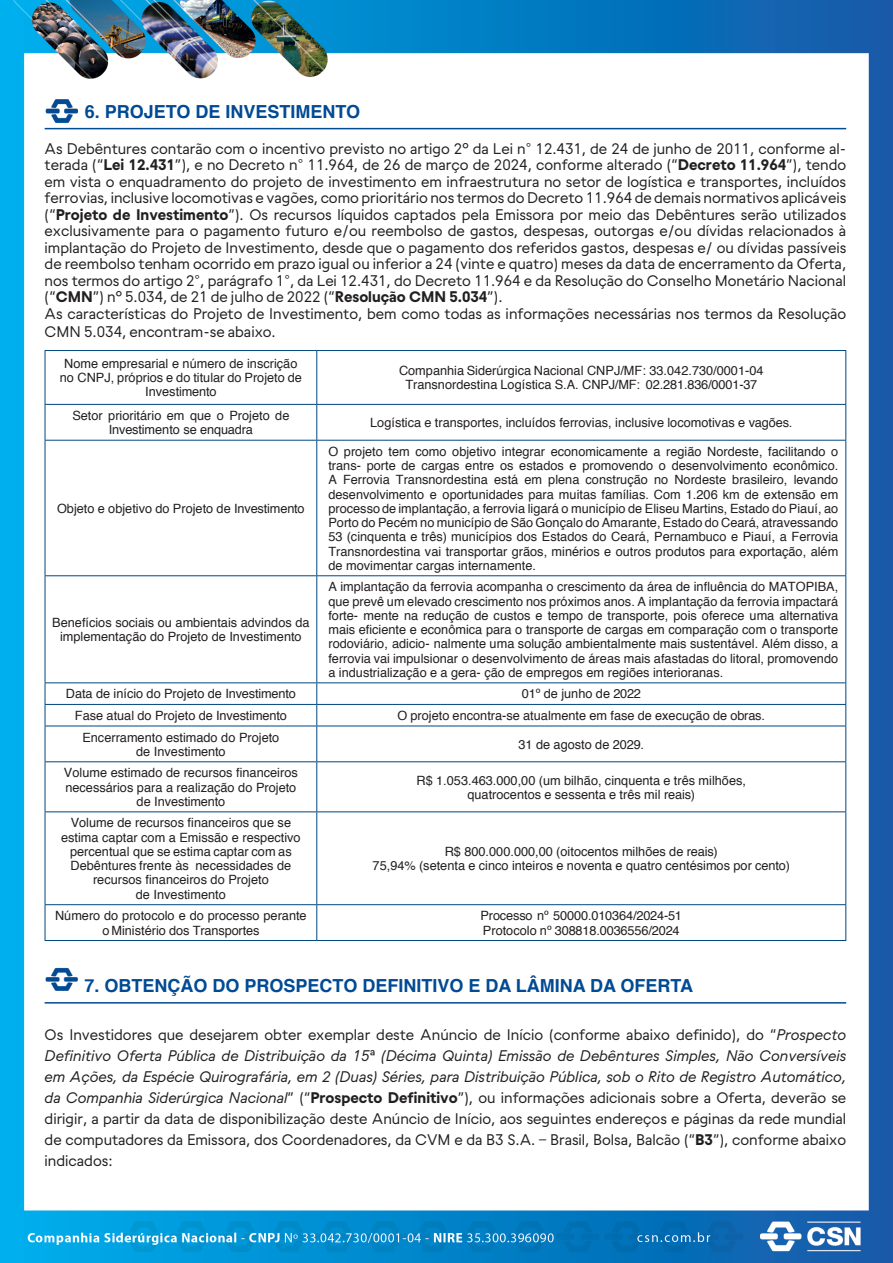
<style>
.page{position:relative;width:893px;height:1263px;background:#fff}
.page>*{position:absolute;margin:0;border:0;box-sizing:border-box;transform-origin:0 0}
.TITULO_ITENS{font:700 18px "Helvetica";color:#014a94}
.t1{font:15px/16.5px "IRB Text";color:#221f1f;text-align:justify}
.Table_Paragraph{font:12.75px/14.2px "Helvetica";color:#231f20;text-align:center}
.s1{font-weight:700}
.s2{font-style:italic}
</style>
<div class="page">
<img style="left:0;top:0;width:893px;height:1263px">
<hr style="left:45px;top:128px;width:801px;height:1px;background:#014a94">
<hr style="left:45px;top:1002px;width:801px;height:1px;background:#014a94">
<img style="left:45px;top:97px;width:35px;height:27px">
<hr style="left:45px;top:350px;width:272px;height:1px;background:#00467e">
<hr style="left:45px;top:351px;width:1px;height:53px;background:#00467e">
<hr style="left:317px;top:350px;width:529px;height:1px;background:#00467e">
<hr style="left:316px;top:351px;width:1px;height:53px;background:#00467e">
<hr style="left:845px;top:351px;width:1px;height:53px;background:#00467e">
<hr style="left:45px;top:404px;width:272px;height:1px;background:#00467e">
<hr style="left:45px;top:405px;width:1px;height:35px;background:#00467e">
<hr style="left:317px;top:404px;width:529px;height:1px;background:#00467e">
<hr style="left:316px;top:405px;width:1px;height:35px;background:#00467e">
<hr style="left:845px;top:405px;width:1px;height:35px;background:#00467e">
<hr style="left:45px;top:440px;width:272px;height:1px;background:#00467e">
<hr style="left:45px;top:441px;width:1px;height:134px;background:#00467e">
<hr style="left:317px;top:440px;width:529px;height:1px;background:#00467e">
<hr style="left:316px;top:441px;width:1px;height:134px;background:#00467e">
<hr style="left:845px;top:441px;width:1px;height:134px;background:#00467e">
<hr style="left:45px;top:575px;width:272px;height:1px;background:#00467e">
<hr style="left:45px;top:576px;width:1px;height:106px;background:#00467e">
<hr style="left:317px;top:575px;width:529px;height:1px;background:#00467e">
<hr style="left:316px;top:576px;width:1px;height:106px;background:#00467e">
<hr style="left:845px;top:576px;width:1px;height:106px;background:#00467e">
<hr style="left:45px;top:682px;width:272px;height:1px;background:#00467e">
<hr style="left:317px;top:682px;width:529px;height:1px;background:#00467e">
<hr style="left:45px;top:704px;width:272px;height:1px;background:#00467e">
<svg style="left:45px;top:683px;width:1px;height:43px"></svg>
<hr style="left:317px;top:704px;width:529px;height:1px;background:#00467e">
<svg style="left:316px;top:683px;width:1px;height:43px"></svg>
<svg style="left:845px;top:683px;width:1px;height:43px"></svg>
<hr style="left:45px;top:726px;width:272px;height:1px;background:#00467e">
<hr style="left:45px;top:726px;width:1px;height:35px;background:#00467e">
<hr style="left:317px;top:726px;width:529px;height:1px;background:#00467e">
<hr style="left:316px;top:726px;width:1px;height:35px;background:#00467e">
<hr style="left:845px;top:726px;width:1px;height:35px;background:#00467e">
<hr style="left:45px;top:761px;width:272px;height:1px;background:#00467e">
<hr style="left:45px;top:762px;width:1px;height:49px;background:#00467e">
<hr style="left:317px;top:761px;width:529px;height:1px;background:#00467e">
<hr style="left:316px;top:762px;width:1px;height:49px;background:#00467e">
<hr style="left:845px;top:762px;width:1px;height:49px;background:#00467e">
<hr style="left:45px;top:811px;width:272px;height:1px;background:#00467e">
<hr style="left:45px;top:812px;width:1px;height:92px;background:#00467e">
<hr style="left:317px;top:811px;width:529px;height:1px;background:#00467e">
<hr style="left:316px;top:812px;width:1px;height:92px;background:#00467e">
<hr style="left:845px;top:812px;width:1px;height:92px;background:#00467e">
<hr style="left:45px;top:904px;width:272px;height:1px;background:#00467e">
<hr style="left:45px;top:905px;width:1px;height:35px;background:#00467e">
<hr style="left:317px;top:904px;width:529px;height:1px;background:#00467e">
<hr style="left:316px;top:905px;width:1px;height:35px;background:#00467e">
<hr style="left:845px;top:905px;width:1px;height:35px;background:#00467e">
<hr style="left:45px;top:940px;width:272px;height:1px;background:#00467e">
<hr style="left:317px;top:940px;width:529px;height:1px;background:#00467e">
<img style="left:45px;top:965px;width:35px;height:27px">
<p class="TITULO_ITENS" style="left:85px;top:97px;width:277px">6. PROJETO DE INVESTIMENTO</p>
<p class="t1" style="left:45px;top:140px;width:803px">As Debêntures contarão com o incentivo previsto no artigo 2º da Lei n° 12.431, de 24 de junho de 2011, conforme al&shy;terada (“<span class="s1">Lei 12.431</span>”), e no Decreto n° 11.964, de 26 de março de 2024, conforme alterado (“<span class="s1">Decreto 11.964</span>”), tendo em vista o enquadramento do projeto de investimento em infraestrutura no setor de logística e transportes, incluídos ferrovias, inclusive locomotivas e vagões, como prioritário nos termos do Decreto 11.964 de demais normativos aplicáveis (“<span class="s1">Projeto de Investimento</span>”). Os recursos líquidos captados pela Emissora por meio das Debêntures serão utilizados exclusivamente para o pagamento futuro e/ou reembolso de gastos, despesas, outorgas e/ou dívidas relacionados à implantação do Projeto de Investimento, desde que o pagamento dos referidos gastos, despesas e/ ou dívidas passíveis de reembolso tenham ocorrido em prazo igual ou inferior a 24 (vinte e quatro) meses da data de encerramento da Oferta, nos termos do artigo 2°, parágrafo 1°, da Lei 12.431, do Decreto 11.964 e da Resolução do Conselho Monetário Nacional (“<span class="s1">CMN</span>”) nº 5.034, de 21 de julho de 2022 (“<span class="s1">Resolução CMN 5.034</span>”).</p>
<p class="t1" style="left:45px;top:304px;width:803px;line-height:18px">As características do Projeto de Investimento, bem como todas as informações necessárias nos termos da Resolução<br>CMN 5.034, encontram-se abaixo.</p>
<p class="Table_Paragraph" style="left:60px;top:357px;width:244px">Nome empresarial e número de inscrição no CNPJ, próprios e do titular do Projeto de<br>Investimento</p>
<p class="Table_Paragraph" style="left:399px;top:364px;width:366px">Companhia Siderúrgica Nacional CNPJ/MF: 33.042.730/0001-04</p>
<p class="Table_Paragraph" style="left:405px;top:378px;width:353px">Transnordestina Logística S.A. CNPJ/MF: 02.281.836/0001-37</p>
<p class="Table_Paragraph" style="left:72px;top:409px;width:219px">Setor prioritário em que o Projeto de<br>Investimento se enquadra</p>
<p class="Table_Paragraph" style="left:370px;top:416px;width:424px">Logística e transportes, incluídos ferrovias, inclusive locomotivas e vagões.</p>
<p class="Table_Paragraph" style="left:57px;top:502px;width:249px">Objeto e objetivo do Projeto de Investimento</p>
<p class="Table_Paragraph" style="left:52px;top:616px;width:259px">Benefícios sociais ou ambientais advindos da implementação do Projeto de Investimento</p>
<p class="Table_Paragraph" style="left:328px;top:445px;width:511px;text-align:justify">O projeto tem como objetivo integrar economicamente a região Nordeste, facilitando o trans- porte de cargas entre os estados e promovendo o desenvolvimento econômico.<br>A Ferrovia Transnordestina está em plena construção no Nordeste brasileiro, levando desenvolvimento e oportunidades para muitas famílias. Com 1.206 km de extensão em processo de implantação, a ferrovia ligará o município de Eliseu Martins, Estado do Piauí, ao Porto do Pecém no município de São Gonçalo do Amarante, Estado do Ceará, atravessando 53 (cinquenta e três) municípios dos Estados do Ceará, Pernambuco e Piauí, a Ferrovia Transnordestina vai transportar grãos, minérios e outros produtos para exportação, além de movimentar cargas internamente.</p>
<p class="Table_Paragraph" style="left:328px;top:580px;width:511px;text-align:justify">A implantação da ferrovia acompanha o crescimento da área de influência do MATOPIBA, que prevê um elevado crescimento nos próximos anos. A implantação da ferrovia impactará forte- mente na redução de custos e tempo de transporte, pois oferece uma alternativa mais eficiente e econômica para o transporte de cargas em comparação com o transporte rodoviário, adicio- nalmente uma solução ambientalmente mais sustentável. Além disso, a ferrovia vai impulsionar o desenvolvimento de áreas mais afastadas do litoral, promovendo a industrialização e a gera- ção de empregos em regiões interioranas.</p>
<p class="Table_Paragraph" style="left:66px;top:687px;width:232px">Data de início do Projeto de Investimento</p>
<p class="Table_Paragraph" style="left:522px;top:687px;width:121px">01º de junho de 2022</p>
<p class="Table_Paragraph" style="left:75px;top:709px;width:213px">Fase atual do Projeto de Investimento</p>
<p class="Table_Paragraph" style="left:398px;top:709px;width:369px">O projeto encontra-se atualmente em fase de execução de obras.</p>
<p class="Table_Paragraph" style="left:82px;top:730px;width:199px">Encerramento estimado do Projeto de Investimento</p>
<p class="Table_Paragraph" style="left:518px;top:737px;width:127px">31 de agosto de 2029.</p>
<p class="Table_Paragraph" style="left:64px;top:766px;width:235px">Volume estimado de recursos financeiros necessários para a realização do Projeto de Investimento</p>
<p class="Table_Paragraph" style="left:417px;top:773px;width:331px">R$ 1.053.463.000,00 (um bilhão, cinquenta e três milhões, quatrocentos e sessenta e três mil reais)</p>
<p class="Table_Paragraph" style="left:61px;top:816px;width:241px">Volume de recursos financeiros que se estima captar com a Emissão e respectivo percentual que se estima captar com as Debêntures frente às necessidades de recursos financeiros do Projeto<br>de Investimento</p>
<p class="Table_Paragraph" style="left:445px;top:845px;width:275px">R$ 800.000.000,00 (oitocentos milhões de reais)</p>
<p class="Table_Paragraph" style="left:373px;top:859px;width:419px">75,94% (setenta e cinco inteiros e noventa e quatro centésimos por cento)</p>
<p class="Table_Paragraph" style="left:55px;top:909px;width:253px">Número do protocolo e do processo perante o Ministério dos Transportes</p>
<p class="Table_Paragraph" style="left:481px;top:909px;width:203px">Processo nº 50000.010364/2024-51</p>
<p class="Table_Paragraph" style="left:483px;top:923px;width:198px">Protocolo nº 308818.0036556/2024</p>
<p class="TITULO_ITENS" style="left:85px;top:971px;width:610px">7. OBTENÇÃO DO PROSPECTO DEFINITIVO E DA LÂMINA DA OFERTA</p>
<p class="t1" style="left:45px;top:1024px;width:803px;line-height:21px">Os Investidores que desejarem obter exemplar deste Anúncio de Início (conforme abaixo definido), do “<span class="s2">Prospecto Definitivo Oferta Pública de Distribuição da 15</span>ª <span class="s2">(Décima Quinta) Emissão de Debêntures Simples, Não Conversíveis em Ações, da Espécie Quirografária, em 2 (Duas) Séries, para Distribuição Pública, sob o Rito de Registro Automático, da Companhia Siderúrgica Nacional</span>” (“<span class="s1">Prospecto Definitivo</span>”), ou informações adicionais sobre a Oferta, deverão se dirigir, a partir da data de disponibilização deste Anúncio de Início, aos seguintes endereços e páginas da rede mundial de computadores da Emissora, dos Coordenadores, da CVM e da B3 S.A. – Brasil, Bolsa, Balcão (“<span class="s1">B3</span>”), conforme abaixo indicados:</p>
</div>
